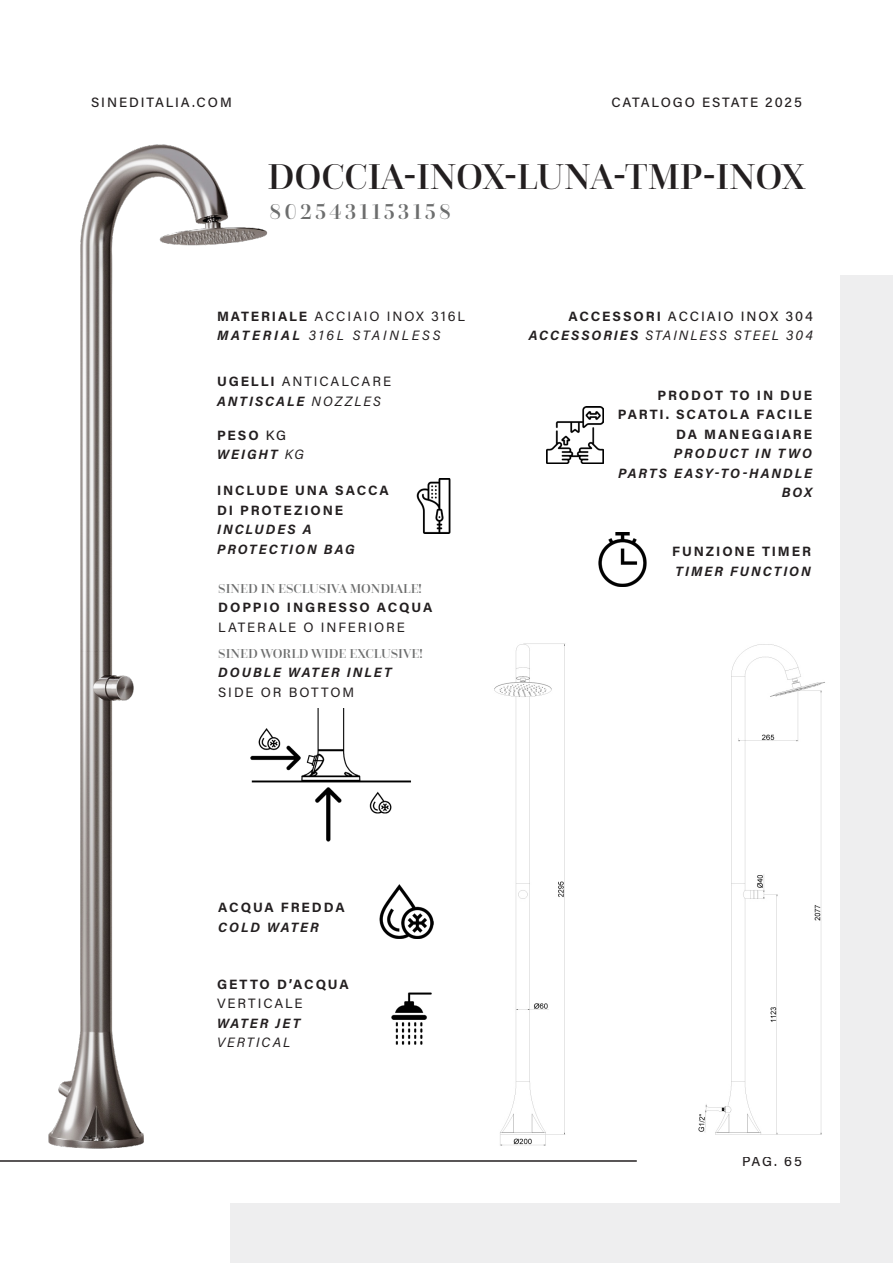
<style>
.page{position:relative;width:893px;height:1263px;background:#fff}
.page>*{position:absolute;margin:0;border:0;box-sizing:border-box;transform-origin:0 0}
.Heading_15_pt___All_Caps{font:500 37.5px "Questa Grande";color:#231f20}
.Subheading_9_pt___All_Caps{font:500 22.5px "Questa Grande";letter-spacing:.14em;color:#6c6d6d}
.Subheading_9_pt___All_Caps-2{font:700 13.5px/19.5px "Acumin Pro";letter-spacing:.14em;color:#231f20;text-align:right}
.Subheading_9_pt___All_Caps-3{font:italic 700 13.5px/19.5px "Acumin Pro";letter-spacing:.145em;color:#231f20}
.Subheading_9_pt___All_Caps-4{font:13.5px "Acumin Pro";letter-spacing:.14em;color:#231f20}
.Subheading_9_pt___All_Caps-5{font:500 13.5px "Acumin Pro";letter-spacing:.14em;color:#231f20}
.Heading_15_pt___All_Caps-2{font:500 13.5px "Questa Grande";color:#6c6d6d}
.Subheading_9_pt___All_Caps-6{font:italic 13.5px "Acumin Pro";letter-spacing:.15em;color:#231f20}
.Subheading_9_pt___All_Caps-7{font:italic 13.5px "Acumin Pro";letter-spacing:.2em;color:#231f20}
.Heading_15_pt___All_Caps-3{font:italic 700 13.5px "Acumin Pro";letter-spacing:.14em;color:#231f20}
.s1{font-weight:700}
.s2{font-weight:400}
.s3{font-weight:500}
</style>
<div class="page">
<div style="left:231px;top:276px;width:662px;height:987px;background:#eeeeef"></div>
<div style="left:53px;top:60px;width:787px;height:1143px;background:#fff"></div>
<img style="left:48px;top:144px;width:220px;height:1004px">
<img style="left:494px;top:643px;width:331px;height:503px">
<img style="left:546px;top:406px;width:58px;height:57px">
<img style="left:416px;top:479px;width:35px;height:54px">
<img style="left:391px;top:992px;width:41px;height:53px">
<img style="left:598px;top:532px;width:49px;height:55px">
<img style="left:379px;top:884px;width:55px;height:55px">
<img style="left:217px;top:708px;width:194px;height:154px">
<hr style="left:0;top:1160px;width:637px;height:2px;background:#231f20">
<p class="Subheading_9_pt___All_Caps-5" style="left:91px;top:93px;width:142px">SINEDITALIA.COM</p>
<p class="Subheading_9_pt___All_Caps-5" style="left:611px;top:93px;width:192px">CATALOGO ESTATE 2025</p>
<p class="Heading_15_pt___All_Caps" style="left:267px;top:153px;width:539px">DOCCIA-INOX-LUNA-TMP-INOX</p>
<p class="Subheading_9_pt___All_Caps" style="left:270px;top:198px;width:183px">8025431153158</p>
<p class="Subheading_9_pt___All_Caps-4" style="left:217px;top:307px;width:249px"><span class="s1">MATERIALE</span> ACCIAIO INOX 316L</p>
<p class="Subheading_9_pt___All_Caps-7" style="left:217px;top:326px;width:225px"><span class="s1">MATERIAL</span> 316L STAINLESS</p>
<p class="Subheading_9_pt___All_Caps-4" style="left:217px;top:372px;width:176px"><span class="s1">UGELLI</span> ANTICALCARE</p>
<p class="Subheading_9_pt___All_Caps-3" style="left:217px;top:391px;width:165px">ANTISCALE <span class="s2">NOZZLES</span></p>
<p class="Subheading_9_pt___All_Caps-2" style="left:217px;top:424px;width:71px">PESO <span class="s3">KG</span></p>
<p class="Subheading_9_pt___All_Caps-3" style="left:217px;top:444px;width:88px">WEIGHT <span class="s2">KG</span></p>
<p class="Subheading_9_pt___All_Caps-5" style="left:568px;top:307px;width:246px"><span class="s1">ACCESSORI</span> ACCIAIO INOX 304</p>
<p class="Subheading_9_pt___All_Caps-6" style="left:529px;top:326px;width:286px"><span class="s1">ACCESSORIES</span> STAINLESS STEEL 304</p>
<p class="Subheading_9_pt___All_Caps-2" style="left:657px;top:384px;width:156px">PRODOT TO IN DUE</p>
<p class="Subheading_9_pt___All_Caps-2" style="left:618px;top:404px;width:196px">PARTI. SCATOLA FACILE<br>DA MANEGGIARE</p>
<p class="Subheading_9_pt___All_Caps-3" style="left:674px;top:443px;width:140px">PRODUCT IN TWO</p>
<p class="Subheading_9_pt___All_Caps-3" style="left:618px;top:462px;width:196px">PARTS EASY-TO-HANDLE</p>
<p class="Subheading_9_pt___All_Caps-2" style="left:217px;top:480px;width:173px">INCLUDE UNA SACCA</p>
<p class="Subheading_9_pt___All_Caps-3" style="left:782px;top:482px;width:32px">BOX</p>
<p class="Subheading_9_pt___All_Caps-2" style="left:217px;top:500px;width:128px">DI PROTEZIONE</p>
<p class="Subheading_9_pt___All_Caps-3" style="left:217px;top:519px;width:139px">INCLUDES A<br>PROTECTION BAG</p>
<p class="Subheading_9_pt___All_Caps-2" style="left:672px;top:541px;width:140px">FUNZIONE TIMER</p>
<p class="Subheading_9_pt___All_Caps-3" style="left:676px;top:561px;width:137px">TIMER FUNCTION</p>
<p class="Heading_15_pt___All_Caps-2" style="left:218px;top:580px;width:205px">SINED IN ESCLUSIVA MONDIALE!</p>
<p class="Subheading_9_pt___All_Caps-2" style="left:218px;top:597px;width:216px">DOPPIO INGRESSO ACQUA</p>
<p class="Subheading_9_pt___All_Caps-4" style="left:218px;top:618px;width:188px">LATERALE O INFERIORE</p>
<p class="Heading_15_pt___All_Caps-2" style="left:218px;top:645px;width:206px">SINED WORLD WIDE EXCLUSIVE!</p>
<p class="Heading_15_pt___All_Caps-3" style="left:218px;top:663px;width:175px">DOUBLE WATER INLET</p>
<p class="Subheading_9_pt___All_Caps-4" style="left:218px;top:683px;width:137px">SIDE OR BOTTOM</p>
<p class="Subheading_9_pt___All_Caps-2" style="left:218px;top:897px;width:128px">ACQUA FREDDA</p>
<p class="Subheading_9_pt___All_Caps-3" style="left:218px;top:917px;width:102px">COLD WATER</p>
<p class="Subheading_9_pt___All_Caps-2" style="left:217px;top:974px;width:133px">GETTO D’ACQUA</p>
<p class="Subheading_9_pt___All_Caps-4" style="left:217px;top:994px;width:87px">VERTICALE</p>
<p class="Subheading_9_pt___All_Caps-3" style="left:217px;top:1013px;width:85px">WATER JET</p>
<p class="Subheading_9_pt___All_Caps-6" style="left:217px;top:1033px;width:75px">VERTICAL</p>
<p class="Subheading_9_pt___All_Caps-5" style="left:742px;top:1152px;width:61px">PAG. 65</p>
</div>
